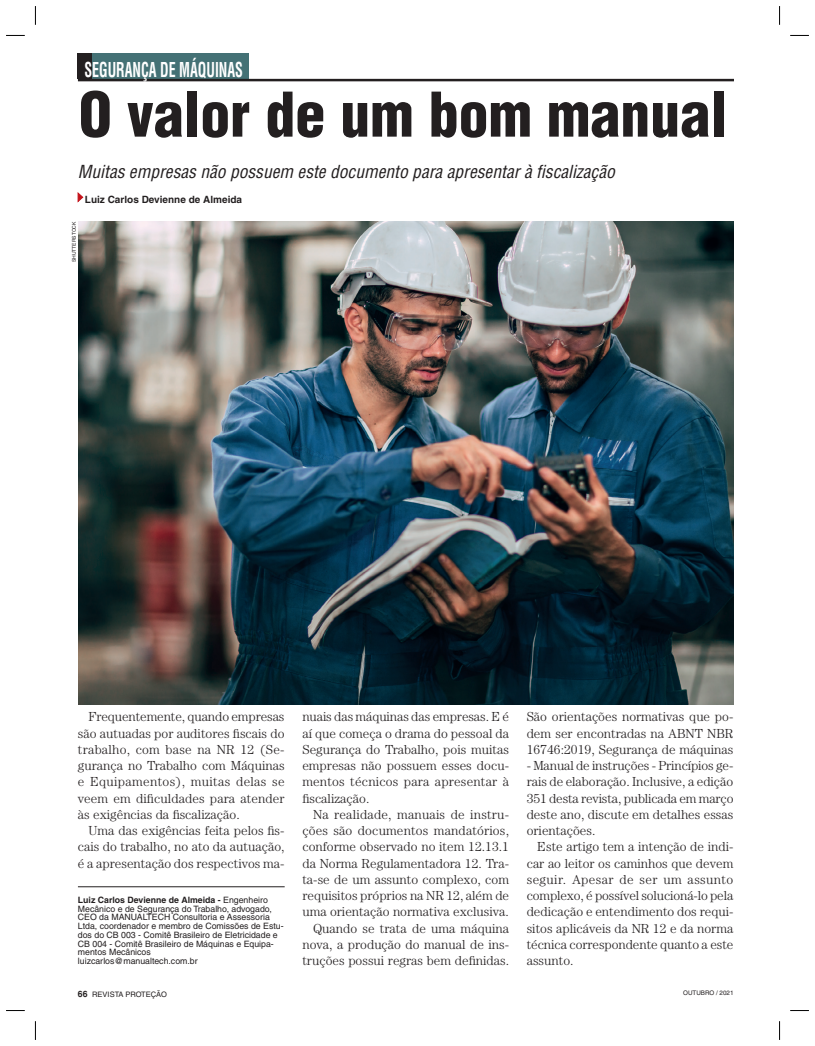
<style>
.page{position:relative;width:815px;height:1046px;background:#fff}
.page>*{position:absolute;margin:0;border:0;box-sizing:border-box;transform-origin:0 0}
.t1{font:900 condensed 60px "Helvetica";color:#231f20}
.t2{font:700 condensed 20px "Helvetica";color:#fff;scale:.7 1}
.t3{font:italic condensed 17.5px "Helvetica";color:#231f20}
.t4{font:300 13.12px/16.2px "Century";color:#231f20;text-align:justify}
.t5{font:700 10px "Helvetica";color:#231f20}
.t6{font:8.75px/8.8px "Helvetica";color:#231f20}
.t7{font:700 8.75px "Helvetica";color:#231f20}
.t8{font:7.5px "Helvetica";color:#231f20}
.t9{font:6.25px "Helvetica";color:#231f20}
.t10{font:5px "Helvetica";color:#231f20}
.s1{font-weight:700}
</style>
<div class="page">
<div style="left:78px;top:53px;width:170px;height:26px;background:#447175"></div>
<hr style="left:78px;top:79px;width:737px;height:2px;background:#231f20">
<div style="left:78px;top:53px;width:14px;height:26px;background:#231f20"></div>
<img style="left:78px;top:221px;width:655px;height:483px">
<svg style="left:78px;top:192px;width:5px;height:10px"></svg>
<hr style="left:78px;top:886px;width:207px;height:1px;background:#231f20">
<div style="left:734px;top:57px;width:81px;height:31px;background:#fff"></div>
<svg style="left:6px;top:35px;width:19px;height:1px"></svg>
<svg style="left:790px;top:35px;width:19px;height:1px"></svg>
<svg style="left:6px;top:1010px;width:19px;height:1px"></svg>
<svg style="left:790px;top:1010px;width:19px;height:1px"></svg>
<svg style="left:35px;top:6px;width:1px;height:19px"></svg>
<svg style="left:35px;top:1021px;width:1px;height:18px"></svg>
<svg style="left:779px;top:6px;width:1px;height:19px"></svg>
<svg style="left:779px;top:1021px;width:1px;height:18px"></svg>
<h2 class="t2" style="left:84px;top:57px;width:228px">SEGURANÇA DE MÁQUINAS</h2>
<h1 class="t1" style="left:79px;top:77px;width:650px">O valor de um bom manual</h1>
<h3 class="t3" style="left:78px;top:160px;width:538px">Muitas empresas não possuem este documento para apresentar à fiscalização</h3>
<p class="t10" style="left:71px;top:262px;width:42px;rotate:-90deg">SHUTTERSTOCK</p>
<p class="t5" style="left:85px;top:193px;width:159px">Luiz Carlos Devienne de Almeida</p>
<p class="t4" style="left:78px;top:708px;width:208px;text-indent:11px">Frequentemente, quando empresas são autuadas por auditores fiscais do trabalho, com base na NR 12 (Se&shy;gurança no Trabalho com Máquinas e Equipamentos), muitas delas se veem em dificuldades para atender às exigências da fiscalização.</p>
<p class="t4" style="left:78px;top:822px;width:208px;text-indent:11px">Uma das exigências feita pelos fis&shy;cais do trabalho, no ato da autuação, é a apresentação dos respectivos ma-</p>
<p class="t6" style="left:78px;top:895px;width:207px"><span class="s1">Luiz Carlos Devienne de Almeida -</span> Engenheiro Mecânico e de Segurança do Trabalho, advogado, CEO da MANUALTECH Consultoria e Assessoria Ltda, coordenador e membro de Comissões de Estu&shy;dos do CB 003 - Comitê Brasileiro de Eletricidade e CB 004 - Comitê Brasileiro de Máquinas e Equipa&shy;mentos Mecânicos<br>luizcarlos@manualtech.com.br</p>
<p class="t4" style="left:302px;top:708px;width:208px">nuais das máquinas das empresas. E é aí que começa o drama do pessoal da Segurança do Trabalho, pois muitas empresas não possuem esses docu&shy;mentos técnicos para apresentar à fiscalização.</p>
<p class="t4" style="left:302px;top:806px;width:208px;text-align:right">Na realidade, manuais de instru&shy;ções são documentos mandatórios, conforme observado no item 12.13.1 da Norma Regulamentadora 12. Tra&shy;ta-se de um assunto complexo, com requisitos próprios na NR 12, além de uma orientação normativa exclusiva.<br>Quando se trata de uma máquina nova, a produção do manual de ins&shy;truções possui regras bem definidas.</p>
<p class="t4" style="left:527px;top:708px;width:208px">São orientações normativas que po&shy;dem ser encontradas na ABNT NBR 16746:2019, Segurança de máquinas</p>
<p class="t4" style="left:527px;top:757px;width:208px">- Manual de instruções - Princípios ge&shy;rais de elaboração. Inclusive, a edição 351 desta revista, publicada em março deste ano, discute em detalhes essas orientações.</p>
<p class="t4" style="left:527px;top:838px;width:208px;text-indent:11px">Este artigo tem a intenção de indi&shy;car ao leitor os caminhos que devem seguir. Apesar de ser um assunto complexo, é possível solucioná-lo pela dedicação e entendimento dos requi&shy;sitos aplicáveis da NR 12 e da norma técnica correspondente quanto a este assunto.</p>
<p class="t8" style="left:92px;top:989px;width:76px">REVISTA PROTEÇÃO</p>
<p class="t7" style="left:78px;top:988px;width:11px">66</p>
<p class="t9" style="left:683px;top:988px;width:52px">OUTUBRO / 2021</p>
</div>
